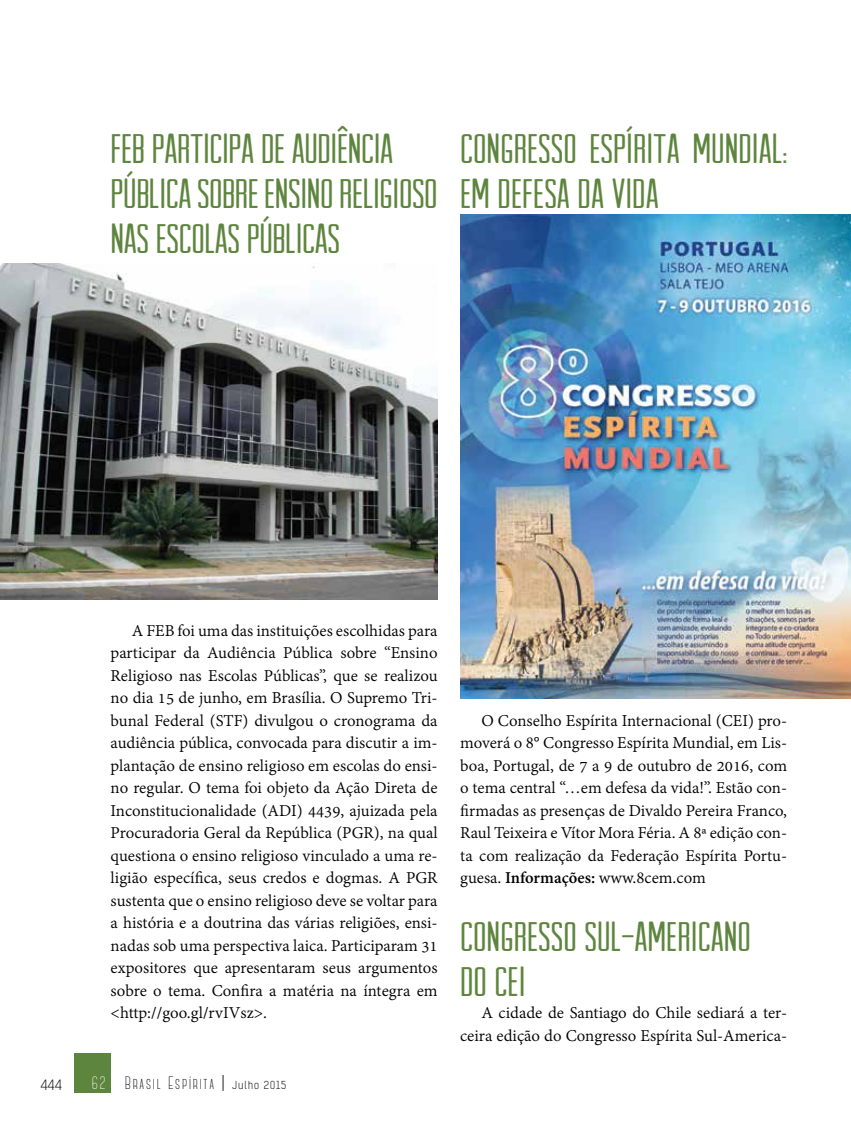
<style>
.page{position:relative;width:851px;height:1127px;background:#fff}
.page>*{position:absolute;margin:0;border:0;box-sizing:border-box;transform-origin:0 0}
.t1{font:42px/45px "Arvil Sans";letter-spacing:-.01em;color:#5e853e}
.t2{font:18px/22.5px "Adobe Devanagari";color:#000;text-align:justify}
.t3{font:300 18px "Canter";letter-spacing:.1em;color:#000}
.t4{font:300 13.5px "Kelson Sans";color:#000}
.s1{color:#fff}
.s2{font-family:"Kelson Sans"}
.s3{font-family:"Kelson Sans";font-size:10.5px}
.s4{font-weight:700}
</style>
<div class="page">
<div style="left:74px;top:1053px;width:37px;height:40px;background:#5e853e"></div>
<img style="left:0;top:263px;width:437px;height:337px">
<img style="left:460px;top:214px;width:390px;height:485px">
<h1 class="t1" style="left:111px;top:125px;width:328px">FEB PARTICIPA DE AUDIÊNCIA<br>PÚBLICA SOBRE ENSINO RELIGIOSO<br>NAS ESCOLAS PÚBLICAS</h1>
<h1 class="t1" style="left:460px;top:125px;width:328px">CONGRESSO ESPÍRITA MUNDIAL:<br>EM DEFESA DA VIDA</h1>
<p class="t2" style="left:111px;top:620px;width:328px;text-indent:21px">A FEB foi uma das instituições escolhidas para participar da Audiência Pública sobre “Ensino Religioso nas Escolas Públicas”, que se realizou no dia 15 de junho, em Brasília. O Supremo Tri&shy;bunal Federal (STF) divulgou o cronograma da audiência pública, convocada para discutir a im&shy;plantação de ensino religioso em escolas do ensi&shy;no regular. O tema foi objeto da Ação Direta de Inconstitucionalidade (ADI) 4439, ajuizada pela Procuradoria Geral da República (PGR), na qual questiona o ensino religioso vinculado a uma re&shy;ligião específica, seus credos e dogmas. A PGR sustenta que o ensino religioso deve se voltar para a história e a doutrina das várias religiões, ensi&shy;nadas sob uma perspectiva laica. Participaram 31 expositores que apresentaram seus argumentos sobre o tema. Confira a matéria na íntegra em &lt;http://goo.gl/rvIVsz&gt;.</p>
<p class="t4" style="left:41px;top:1076px;width:23px">444</p>
<p class="t3" style="left:92px;top:1074px;width:196px"><span class="s1">62</span> Brasil Espírita <span class="s2">|</span> <span class="s3">Julho 2015</span></p>
<p class="t2" style="left:460px;top:710px;width:328px;text-indent:21px">O Conselho Espírita Internacional (CEI) pro&shy;moverá o 8° Congresso Espírita Mundial, em Lis&shy;boa, Portugal, de 7 a 9 de outubro de 2016, com o tema central “…em defesa da vida!”. Estão con&shy;firmadas as presenças de Divaldo Pereira Franco, Raul Teixeira e Vítor Mora Féria. A 8ª edição con&shy;ta com realização da Federação Espírita Portu&shy;guesa. <span class="s4">Informações:</span> www.8cem.com</p>
<h1 class="t1" style="left:460px;top:913px;width:292px">CONGRESSO SUL-AMERICANO<br>DO CEI</h1>
<p class="t2" style="left:460px;top:1003px;width:328px;text-align:right">A cidade de Santiago do Chile sediará a ter&shy;ceira edição do Congresso Espírita Sul-America-</p>
</div>
